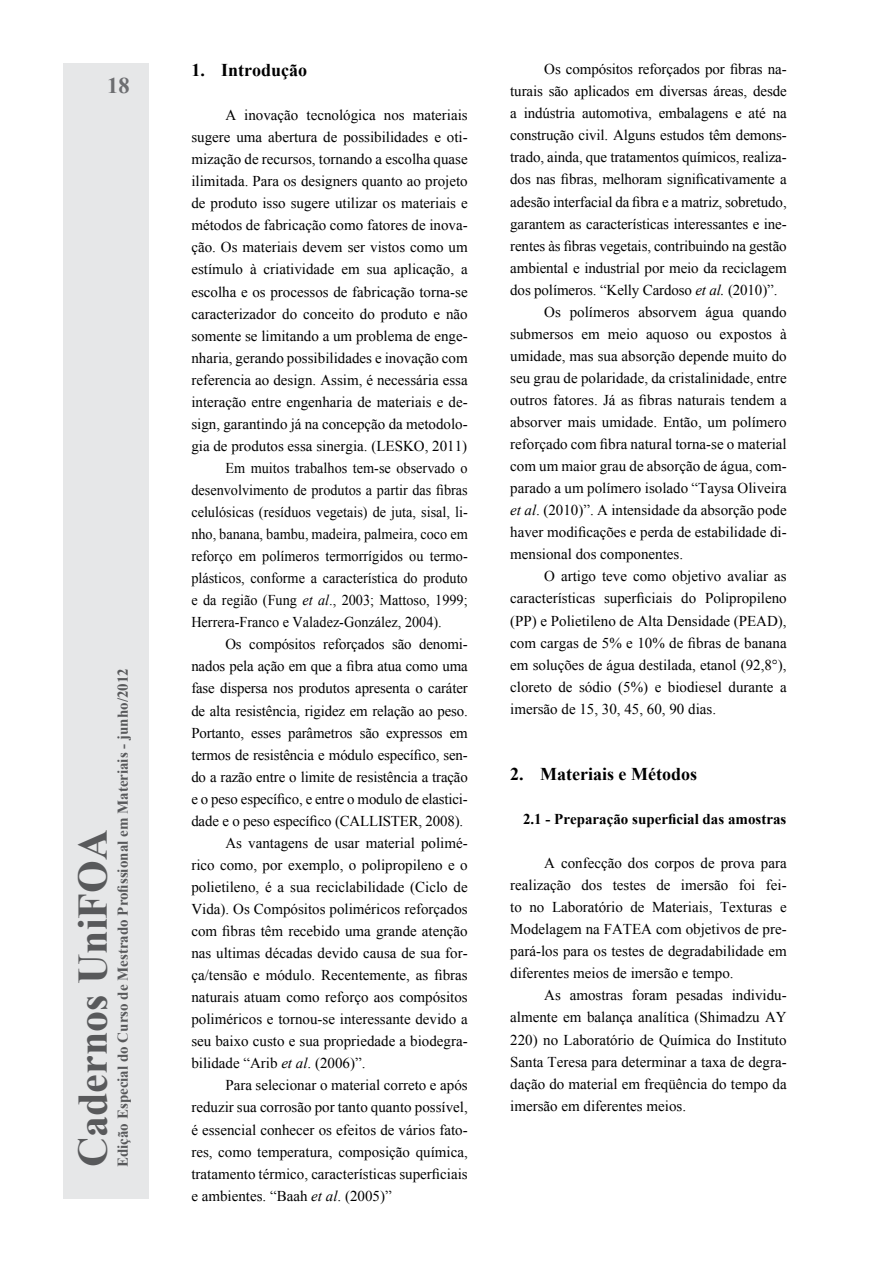
<style>
.page{position:relative;width:893px;height:1263px;background:#fff}
.page>*{position:absolute;margin:0;border:0;box-sizing:border-box;transform-origin:0 0}
.t1{font:700 42px "Times New Roman";color:#58595b}
.t2{font:700 22.5px "Times New Roman";color:#6d6e71}
.t3{font:700 18px "Times New Roman";color:#000}
.t4{font:15px/22px "Times New Roman";color:#000;text-align:justify}
.t5{font:15px "Times New Roman";color:#000;scale:.95 1}
.t6{font:700 15px "Times New Roman";color:#58595b}
.t7{font:700 15px "Times New Roman";color:#000}
.s1{font-style:italic}
</style>
<div class="page">
<div style="left:64px;top:64px;width:85px;height:1135px;background:#e6e7e8"></div>
<h2 class="t2" style="left:107px;top:70px;width:24px">18</h2>
<h1 class="t1" style="left:64px;top:1167px;width:339px;rotate:-90deg">Cadernos UniFOA</h1>
<p class="t6" style="left:113px;top:1167px;width:500px;rotate:-90deg">Edição Especial do Curso de Mestrado Profissional em Materiais - junho/2012</p>
<p class="t3" style="left:191px;top:58px;width:117px">1. Introdução</p>
<p class="t4" style="left:225px;top:104px;width:244px">A inovação tecnológica nos materiais</p>
<p class="t4" style="left:191px;top:126px;width:278px">sugere uma abertura de possibilidades e oti-</p>
<p class="t4" style="left:191px;top:148px;width:278px">mização de recursos, tornando a escolha quase</p>
<p class="t4" style="left:191px;top:170px;width:278px">ilimitada. Para os designers quanto ao projeto</p>
<p class="t4" style="left:191px;top:192px;width:278px">de produto isso sugere utilizar os materiais e</p>
<p class="t4" style="left:191px;top:214px;width:278px">métodos de fabricação como fatores de inova-</p>
<p class="t4" style="left:191px;top:236px;width:278px">ção. Os materiais devem ser vistos como um</p>
<p class="t4" style="left:191px;top:258px;width:278px">estímulo à criatividade em sua aplicação, a</p>
<p class="t4" style="left:191px;top:280px;width:278px">escolha e os processos de fabricação torna-se</p>
<p class="t4" style="left:191px;top:302px;width:278px">caracterizador do conceito do produto e não</p>
<p class="t4" style="left:191px;top:324px;width:278px">somente se limitando a um problema de enge-</p>
<p class="t4" style="left:191px;top:346px;width:278px">nharia, gerando possibilidades e inovação com</p>
<p class="t4" style="left:191px;top:368px;width:278px">referencia ao design. Assim, é necessária essa</p>
<p class="t4" style="left:191px;top:390px;width:278px">interação entre engenharia de materiais e de-</p>
<p class="t4" style="left:191px;top:412px;width:278px">sign, garantindo já na concepção da metodolo-</p>
<p class="t4" style="left:191px;top:435px;width:277px">gia de produtos essa sinergia. (LESKO, 2011)</p>
<p class="t5" style="left:225px;top:458px;width:257px">Em muitos trabalhos tem-se observado o</p>
<p class="t5" style="left:191px;top:480px;width:292px">desenvolvimento de produtos a partir das fibras</p>
<p class="t5" style="left:191px;top:502px;width:292px">celulósicas (resíduos vegetais) de juta, sisal, li-</p>
<p class="t5" style="left:191px;top:524px;width:292px">nho, banana, bambu, madeira, palmeira, coco em</p>
<p class="t5" style="left:191px;top:546px;width:292px">reforço em polímeros termorrígidos ou termo-</p>
<p class="t5" style="left:191px;top:568px;width:292px">plásticos, conforme a característica do produto</p>
<p class="t5" style="left:191px;top:590px;width:292px">e da região (Fung <span class="s1">et al</span>., 2003; Mattoso, 1999;</p>
<p class="t5" style="left:191px;top:612px;width:265px">Herrera-Franco e Valadez-González, 2004).</p>
<p class="t4" style="left:225px;top:633px;width:244px">Os compósitos reforçados são denomi-</p>
<p class="t4" style="left:191px;top:655px;width:278px">nados pela ação em que a fibra atua como uma</p>
<p class="t4" style="left:191px;top:677px;width:278px">fase dispersa nos produtos apresenta o caráter</p>
<p class="t4" style="left:191px;top:699px;width:278px">de alta resistência, rigidez em relação ao peso.</p>
<p class="t4" style="left:191px;top:721px;width:278px">Portanto, esses parâmetros são expressos em</p>
<p class="t4" style="left:191px;top:743px;width:278px">termos de resistência e módulo específico, sen-</p>
<p class="t4" style="left:191px;top:765px;width:278px">do a razão entre o limite de resistência a tração</p>
<p class="t4" style="left:191px;top:787px;width:278px">e o peso específico, e entre o modulo de elastici-</p>
<p class="t4" style="left:191px;top:809px;width:273px">dade e o peso específico (CALLISTER, 2008).</p>
<p class="t4" style="left:225px;top:831px;width:244px">As vantagens de usar material polimé-</p>
<p class="t4" style="left:191px;top:853px;width:278px">rico como, por exemplo, o polipropileno e o</p>
<p class="t4" style="left:191px;top:876px;width:278px">polietileno, é a sua reciclabilidade (Ciclo de</p>
<p class="t4" style="left:191px;top:898px;width:278px">Vida). Os Compósitos poliméricos reforçados</p>
<p class="t4" style="left:191px;top:920px;width:278px">com fibras têm recebido uma grande atenção</p>
<p class="t4" style="left:191px;top:942px;width:278px">nas ultimas décadas devido causa de sua for-</p>
<p class="t4" style="left:191px;top:964px;width:278px">ça/tensão e módulo. Recentemente, as fibras</p>
<p class="t4" style="left:191px;top:986px;width:278px">naturais atuam como reforço aos compósitos</p>
<p class="t4" style="left:191px;top:1008px;width:278px">poliméricos e tornou-se interessante devido a</p>
<p class="t4" style="left:191px;top:1030px;width:278px">seu baixo custo e sua propriedade a biodegra-</p>
<p class="t4" style="left:191px;top:1052px;width:176px">bilidade “Arib <span class="s1">et al</span>. (2006)”.</p>
<p class="t4" style="left:225px;top:1074px;width:244px">Para selecionar o material correto e após</p>
<p class="t4" style="left:191px;top:1096px;width:278px">reduzir sua corrosão por tanto quanto possível,</p>
<p class="t4" style="left:191px;top:1118px;width:278px">é essencial conhecer os efeitos de vários fato-</p>
<p class="t4" style="left:191px;top:1140px;width:278px">res, como temperatura, composição química,</p>
<p class="t4" style="left:191px;top:1162px;width:278px">tratamento térmico, características superficiais</p>
<p class="t4" style="left:191px;top:1184px;width:202px">e ambientes. “Baah <span class="s1">et al</span>. (2005)”</p>
<p class="t4" style="left:544px;top:58px;width:244px">Os compósitos reforçados por fibras na-</p>
<p class="t4" style="left:510px;top:80px;width:278px">turais são aplicados em diversas áreas, desde</p>
<p class="t4" style="left:510px;top:102px;width:278px">a indústria automotiva, embalagens e até na</p>
<p class="t4" style="left:510px;top:124px;width:278px">construção civil. Alguns estudos têm demons-</p>
<p class="t4" style="left:510px;top:146px;width:278px">trado, ainda, que tratamentos químicos, realiza-</p>
<p class="t4" style="left:510px;top:168px;width:278px">dos nas fibras, melhoram significativamente a</p>
<p class="t4" style="left:510px;top:190px;width:278px">adesão interfacial da fibra e a matriz, sobretudo,</p>
<p class="t4" style="left:510px;top:212px;width:278px">garantem as características interessantes e ine-</p>
<p class="t4" style="left:510px;top:234px;width:278px">rentes às fibras vegetais, contribuindo na gestão</p>
<p class="t4" style="left:510px;top:256px;width:278px">ambiental e industrial por meio da reciclagem</p>
<p class="t4" style="left:510px;top:278px;width:269px">dos polímeros. “Kelly Cardoso <span class="s1">et al.</span> (2010)”.</p>
<p class="t4" style="left:544px;top:300px;width:244px">Os polímeros absorvem água quando</p>
<p class="t4" style="left:510px;top:323px;width:278px">submersos em meio aquoso ou expostos à</p>
<p class="t4" style="left:510px;top:345px;width:278px">umidade, mas sua absorção depende muito do</p>
<p class="t4" style="left:510px;top:367px;width:278px">seu grau de polaridade, da cristalinidade, entre</p>
<p class="t4" style="left:510px;top:389px;width:278px">outros fatores. Já as fibras naturais tendem a</p>
<p class="t4" style="left:510px;top:411px;width:278px">absorver mais umidade. Então, um polímero</p>
<p class="t4" style="left:510px;top:433px;width:278px">reforçado com fibra natural torna-se o material</p>
<p class="t4" style="left:510px;top:455px;width:278px">com um maior grau de absorção de água, com-</p>
<p class="t4" style="left:510px;top:477px;width:278px">parado a um polímero isolado “Taysa Oliveira</p>
<p class="t4" style="left:510px;top:499px;width:278px"><span class="s1">et al</span>. (2010)”. A intensidade da absorção pode</p>
<p class="t4" style="left:510px;top:521px;width:278px">haver modificações e perda de estabilidade di-</p>
<p class="t4" style="left:510px;top:543px;width:174px">mensional dos componentes.</p>
<p class="t4" style="left:544px;top:565px;width:244px">O artigo teve como objetivo avaliar as</p>
<p class="t4" style="left:510px;top:587px;width:278px">características superficiais do Polipropileno</p>
<p class="t4" style="left:510px;top:609px;width:278px">(PP) e Polietileno de Alta Densidade (PEAD),</p>
<p class="t4" style="left:510px;top:631px;width:278px">com cargas de 5% e 10% de fibras de banana</p>
<p class="t4" style="left:510px;top:653px;width:278px">em soluções de água destilada, etanol (92,8°),</p>
<p class="t4" style="left:510px;top:675px;width:278px">cloreto de sódio (5%) e biodiesel durante a</p>
<p class="t4" style="left:510px;top:697px;width:207px">imersão de 15, 30, 45, 60, 90 dias.</p>
<p class="t3" style="left:510px;top:761px;width:188px">2. Materiais e Métodos</p>
<p class="t7" style="left:523px;top:808px;width:265px">2.1 - Preparação superficial das amostras</p>
<p class="t4" style="left:510px;top:852px;width:278px;text-indent:34px">A confecção dos corpos de prova para realização dos testes de imersão foi fei&shy;to no Laboratório de Materiais, Texturas e Modelagem na FATEA com objetivos de pre&shy;pará-los para os testes de degradabilidade em diferentes meios de imersão e tempo.</p>
<p class="t4" style="left:510px;top:984px;width:278px;text-indent:34px">As amostras foram pesadas individu&shy;almente em balança analítica (Shimadzu AY 220) no Laboratório de Química do Instituto Santa Teresa para determinar a taxa de degra&shy;dação do material em freqüência do tempo da imersão em diferentes meios.</p>
</div>
